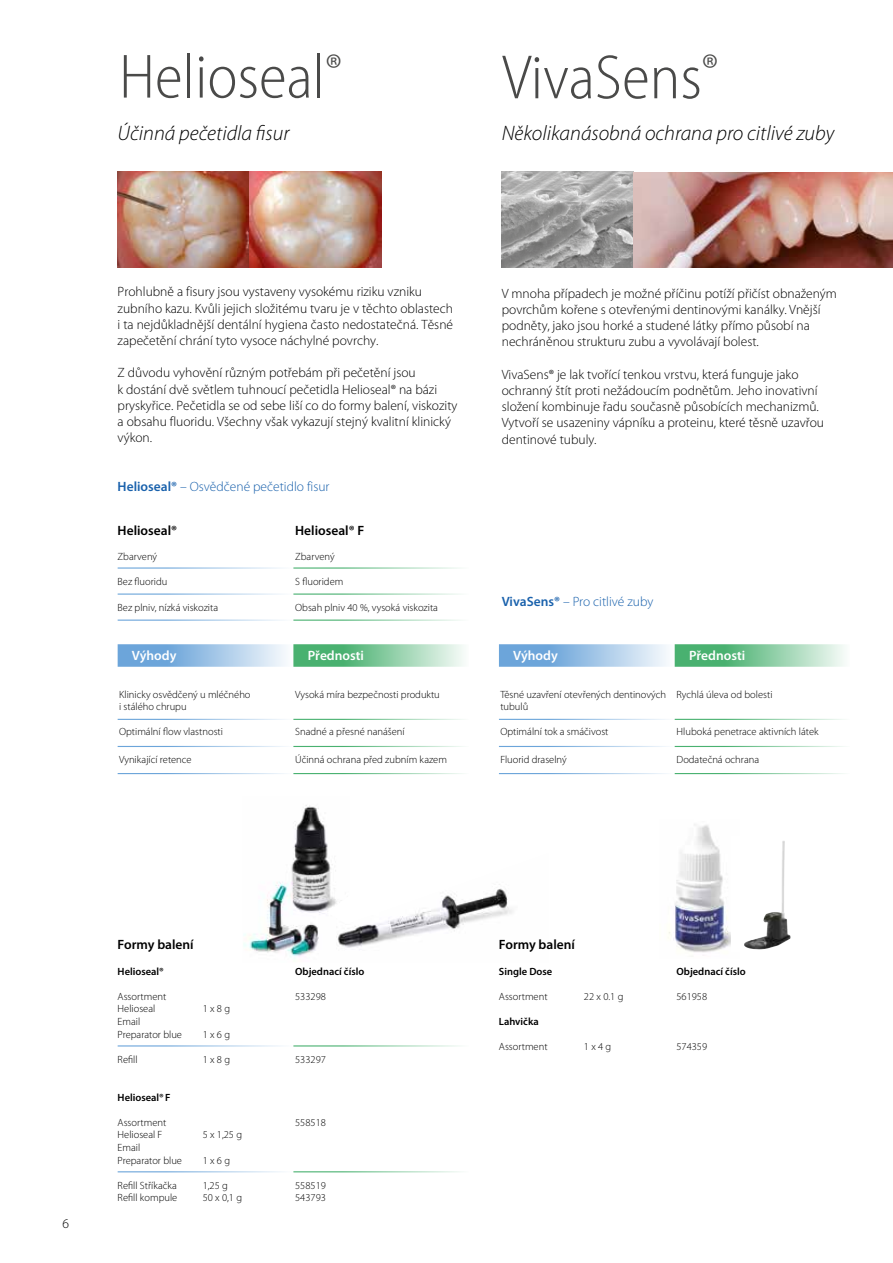
<style>
.page{position:relative;width:893px;height:1263px;background:#fff}
.page>*{position:absolute;margin:0;border:0;box-sizing:border-box;transform-origin:0 0}
.t1{font:300 semi-condensed 63px "Myriad Pro";color:#4a4a49}
.t2{font:italic 300 21px "Myriad Pro";color:#000}
.t3{font:300 13.5px/16.2px "Myriad Pro";color:#000}
.t4{font:300 13.5px "Myriad Pro";color:#1961ac}
.t5{font:600 13.5px "Myriad Pro";color:#000}
.t6{font:600 13.5px "Myriad Pro";color:#fff}
.t7{font:300 10.5px/12.6px "Myriad Pro";color:#000}
.t8{font:600 10.5px "Myriad Pro";color:#000}
.s1{font-weight:600}
</style>
<div class="page">
<img style="left:243px;top:805px;width:270px;height:152px">
<svg style="left:118px;top:644px;width:168px;height:23px;background:#9ec3e6"></svg>
<svg style="left:293px;top:644px;width:170px;height:23px;background:#88cba1"></svg>
<svg style="left:499px;top:644px;width:176px;height:23px;background:#a1c5e7"></svg>
<svg style="left:675px;top:644px;width:169px;height:23px;background:#87cba1"></svg>
<hr style="left:118px;top:719px;width:175px;height:1px;background:#6ca5da">
<hr style="left:293px;top:719px;width:176px;height:1px;background:#49b170">
<hr style="left:499px;top:719px;width:176px;height:1px;background:#6ca5da">
<hr style="left:675px;top:719px;width:175px;height:1px;background:#49b170">
<hr style="left:118px;top:746px;width:175px;height:1px;background:#6ca5da">
<hr style="left:293px;top:746px;width:176px;height:1px;background:#49b170">
<hr style="left:499px;top:746px;width:176px;height:1px;background:#6ca5da">
<hr style="left:675px;top:746px;width:175px;height:1px;background:#49b170">
<hr style="left:118px;top:773px;width:175px;height:1px;background:#6ca5da">
<hr style="left:293px;top:773px;width:176px;height:1px;background:#49b170">
<hr style="left:499px;top:773px;width:176px;height:1px;background:#6ca5da">
<hr style="left:675px;top:773px;width:175px;height:1px;background:#49b170">
<hr style="left:118px;top:1045px;width:175px;height:1px;background:#6ca5da">
<hr style="left:293px;top:1045px;width:176px;height:1px;background:#49b170">
<hr style="left:118px;top:1171px;width:175px;height:1px;background:#6ca5da">
<hr style="left:293px;top:1171px;width:176px;height:1px;background:#49b170">
<hr style="left:118px;top:593px;width:175px;height:2px;background:#6ca5da">
<hr style="left:293px;top:593px;width:176px;height:2px;background:#49b170">
<hr style="left:118px;top:567px;width:175px;height:2px;background:#6ca5da">
<hr style="left:293px;top:567px;width:176px;height:2px;background:#49b170">
<hr style="left:118px;top:619px;width:175px;height:2px;background:#6ca5da">
<hr style="left:293px;top:619px;width:176px;height:2px;background:#49b170">
<img style="left:118px;top:172px;width:263px;height:96px">
<img style="left:502px;top:172px;width:132px;height:96px">
<img style="left:668px;top:824px;width:63px;height:129px">
<img style="left:744px;top:841px;width:47px;height:108px">
<img style="left:634px;top:172px;width:259px;height:96px">
<h1 class="t1" style="left:119px;top:43px;width:224px">Helioseal<sup>®</sup></h1>
<h2 class="t2" style="left:118px;top:122px;width:173px">Účinná pečetidla fisur</h2>
<h1 class="t1" style="left:502px;top:43px;width:218px">VivaSens<sup>®</sup></h1>
<h2 class="t2" style="left:502px;top:122px;width:334px">Několikanásobná ochrana pro citlivé zuby</h2>
<p class="t3" style="left:118px;top:284px;width:337px">Prohlubně a fisury jsou vystaveny vysokému riziku vzniku zubního kazu. Kvůli jejich složitému tvaru je v těchto oblastech i ta nejdůkladnější dentální hygiena často nedostatečná. Těsné zapečetění chrání tyto vysoce náchylné povrchy.</p>
<p class="t3" style="left:118px;top:365px;width:341px">Z důvodu vyhovění různým potřebám při pečetění jsou<br>k dostání dvě světlem tuhnoucí pečetidla Helioseal® na bázi pryskyřice. Pečetidla se od sebe liší co do formy balení, viskozity a obsahu fluoridu. Všechny však vykazují stejný kvalitní klinický výkon.</p>
<p class="t4" style="left:118px;top:479px;width:213px"><span class="s1">Helioseal®</span> – Osvědčené pečetidlo fisur</p>
<p class="t5" style="left:118px;top:523px;width:61px">Helioseal®</p>
<p class="t7" style="left:118px;top:550px;width:41px">Zbarvený</p>
<p class="t7" style="left:118px;top:576px;width:51px">Bez fluoridu</p>
<p class="t7" style="left:118px;top:601px;width:102px">Bez plniv, nízká viskozita</p>
<p class="t6" style="left:132px;top:648px;width:46px">Výhody</p>
<p class="t7" style="left:119px;top:688px;width:133px">Klinicky osvědčený u mléčného i stálého chrupu</p>
<p class="t7" style="left:119px;top:726px;width:105px">Optimální flow vlastnosti</p>
<p class="t7" style="left:119px;top:753px;width:74px">Vynikající retence</p>
<p class="t5" style="left:295px;top:523px;width:71px">Helioseal® F</p>
<p class="t7" style="left:295px;top:550px;width:41px">Zbarvený</p>
<p class="t7" style="left:295px;top:576px;width:50px">S fluoridem</p>
<p class="t7" style="left:295px;top:601px;width:144px">Obsah plniv 40 %, vysoká viskozita</p>
<p class="t6" style="left:308px;top:648px;width:58px">Přednosti</p>
<p class="t7" style="left:295px;top:688px;width:146px">Vysoká míra bezpečnosti produktu</p>
<p class="t7" style="left:295px;top:726px;width:111px">Snadné a přesné nanášení</p>
<p class="t7" style="left:295px;top:753px;width:153px">Účinná ochrana před zubním kazem</p>
<p class="t3" style="left:502px;top:285px;width:337px">V mnoha případech je možné příčinu potíží přičíst obnaženým povrchům kořene s otevřenými dentinovými kanálky. Vnější podněty, jako jsou horké a studené látky přímo působí na nechráněnou strukturu zubu a vyvolávají bolest.</p>
<p class="t3" style="left:502px;top:366px;width:324px">VivaSens® je lak tvořící tenkou vrstvu, která funguje jako ochranný štít proti nežádoucím podnětům. Jeho inovativní složení kombinuje řadu současně působících mechanizmů.<br>Vytvoří se usazeniny vápníku a proteinu, které těsně uzavřou dentinové tubuly.</p>
<p class="t4" style="left:502px;top:594px;width:153px"><span class="s1">VivaSens®</span> – Pro citlivé zuby</p>
<p class="t6" style="left:513px;top:648px;width:46px">Výhody</p>
<p class="t7" style="left:500px;top:688px;width:167px">Těsné uzavření otevřených dentinových tubulů</p>
<p class="t7" style="left:500px;top:726px;width:110px">Optimální tok a smáčivost</p>
<p class="t7" style="left:500px;top:753px;width:68px">Fluorid draselný</p>
<p class="t6" style="left:689px;top:648px;width:58px">Přednosti</p>
<p class="t7" style="left:676px;top:688px;width:98px">Rychlá úleva od bolesti</p>
<p class="t7" style="left:676px;top:726px;width:144px">Hluboká penetrace aktivních látek</p>
<p class="t7" style="left:676px;top:753px;width:84px">Dodatečná ochrana</p>
<p class="t3" style="left:62px;top:1216px;width:8px">6</p>
<p class="t5" style="left:118px;top:937px;width:78px">Formy balení</p>
<p class="t8" style="left:118px;top:965px;width:48px">Helioseal®</p>
<p class="t7" style="left:118px;top:990px;width:50px">Assortment<br>Helioseal</p>
<p class="t7" style="left:118px;top:1015px;width:66px">Email<br>Preparator blue</p>
<p class="t7" style="left:203px;top:1003px;width:29px">1 x 8 g</p>
<p class="t7" style="left:203px;top:1028px;width:29px">1 x 6 g</p>
<p class="t7" style="left:118px;top:1053px;width:21px">Refill</p>
<p class="t7" style="left:203px;top:1053px;width:29px">1 x 8 g</p>
<p class="t8" style="left:118px;top:1091px;width:54px">Helioseal®F</p>
<p class="t7" style="left:118px;top:1116px;width:50px">Assortment<br>Helioseal F</p>
<p class="t7" style="left:203px;top:1129px;width:41px">5 x 1,25 g</p>
<p class="t7" style="left:118px;top:1141px;width:66px">Email<br>Preparator blue</p>
<p class="t7" style="left:203px;top:1154px;width:29px">1 x 6 g</p>
<p class="t7" style="left:118px;top:1179px;width:61px">Refill Stříkačka</p>
<p class="t7" style="left:203px;top:1179px;width:27px">1,25 g</p>
<p class="t7" style="left:118px;top:1192px;width:61px">Refill kompule</p>
<p class="t7" style="left:203px;top:1192px;width:41px">50 x 0,1 g</p>
<p class="t8" style="left:295px;top:965px;width:71px">Objednací číslo</p>
<p class="t7" style="left:295px;top:990px;width:32px">533298</p>
<p class="t7" style="left:295px;top:1053px;width:32px">533297</p>
<p class="t7" style="left:295px;top:1116px;width:32px">558518</p>
<p class="t7" style="left:295px;top:1179px;width:32px">558519<br>543793</p>
<p class="t5" style="left:499px;top:937px;width:78px">Formy balení</p>
<p class="t8" style="left:499px;top:965px;width:55px">Single Dose</p>
<p class="t7" style="left:499px;top:990px;width:50px">Assortment</p>
<p class="t7" style="left:584px;top:990px;width:41px">22 x 0.1 g</p>
<p class="t8" style="left:499px;top:1016px;width:41px">Lahvička</p>
<p class="t7" style="left:499px;top:1040px;width:50px">Assortment</p>
<p class="t7" style="left:584px;top:1040px;width:29px">1 x 4 g</p>
<p class="t8" style="left:676px;top:965px;width:71px">Objednací číslo</p>
<p class="t7" style="left:676px;top:990px;width:32px">561958</p>
<p class="t7" style="left:676px;top:1040px;width:32px">574359</p>
</div>
